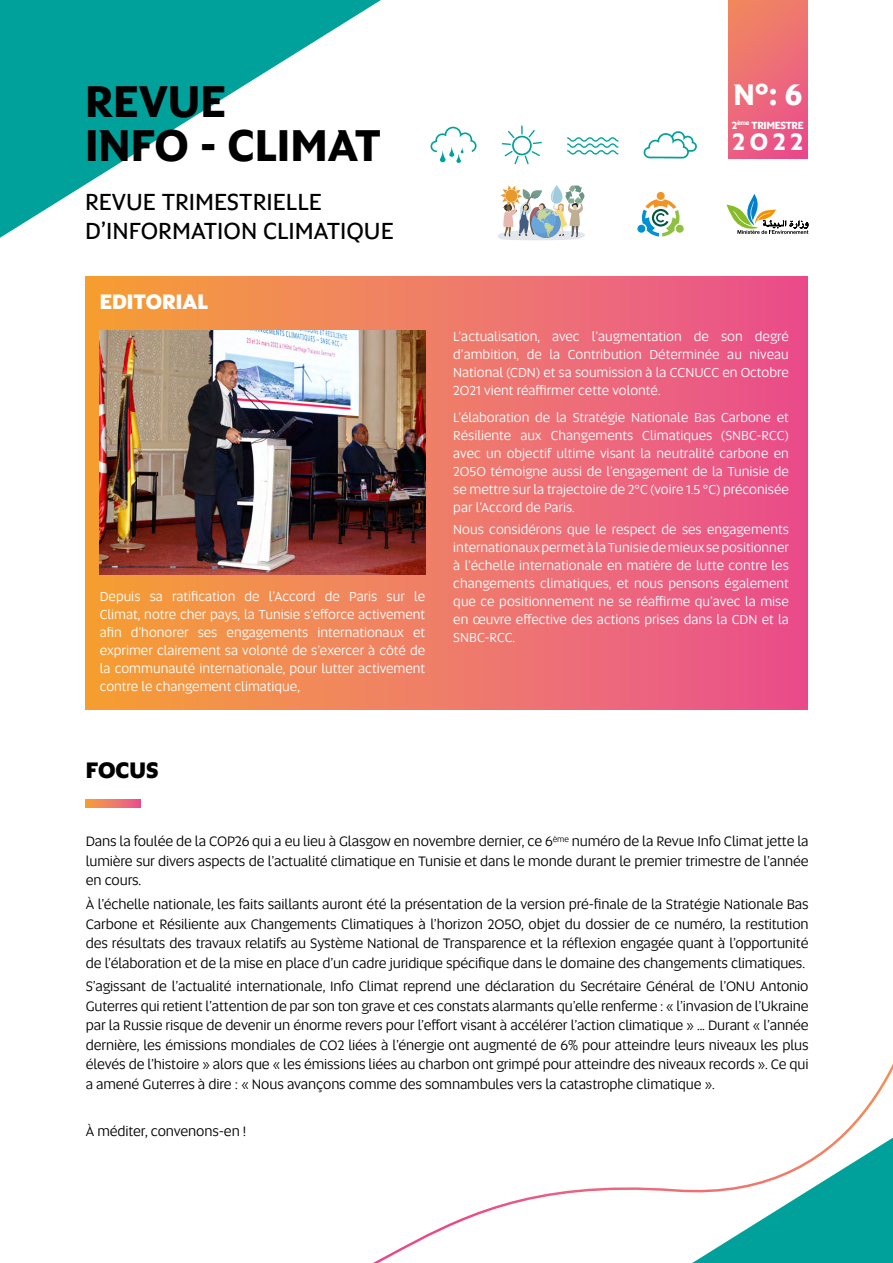
<style>
.page{position:relative;width:893px;height:1263px;background:#fff}
.page>*{position:absolute;margin:0;border:0;box-sizing:border-box;transform-origin:0 0}
.t1{font:700 45px/43.5px "Altis";color:#000}
.t2{font:700 30px "Altis";color:#fff}
.t3{font:24px/28.8px "Altis";color:#000}
.t4{font:700 24px "Altis";color:#fff}
.t5{font:800 22.5px "Altis";color:#000}
.t6{font:800 21px "Altis";color:#fff}
.t7{font:14.25px/19.5px "Altis";letter-spacing:-.01em;color:#000;text-align:justify}
.t8{font:13.5px/18px "Altis";color:#fff;text-align:justify}
.t9{font:700 10.5px "Altis";letter-spacing:-.03em;color:#fff}
</style>
<div class="page">
<svg style="left:373px;top:1064px;width:520px;height:199px"></svg>
<div style="left:85px;top:277px;width:723px;height:433px;background:linear-gradient(to right,#f5a238,#e95092)"></div>
<svg style="left:0;top:0;width:381px;height:238px"></svg>
<div style="left:728px;top:0;width:79px;height:158px;background:linear-gradient(to bottom,#f08365,#ea5489)"></div>
<svg style="left:502px;top:125px;width:40px;height:39px"></svg>
<svg style="left:644px;top:131px;width:53px;height:27px"></svg>
<svg style="left:431px;top:126px;width:46px;height:37px"></svg>
<svg style="left:567px;top:137px;width:51px;height:18px"></svg>
<img style="left:498px;top:185px;width:87px;height:55px">
<svg style="left:637px;top:192px;width:47px;height:44px"></svg>
<svg style="left:85px;top:800px;width:56px;height:8px"></svg>
<svg style="left:727px;top:194px;width:81px;height:40px"></svg>
<img style="left:100px;top:331px;width:325px;height:243px">
<h1 class="t1" style="left:85px;top:77px;width:297px">REVUE<br>INFO - CLIMAT</h1>
<h3 class="t3" style="left:85px;top:187px;width:310px">REVUE TRIMESTRIELLE<br>D’INFORMATION CLIMATIQUE</h3>
<h3 class="t6" style="left:100px;top:285px;width:110px">EDITORIAL</h3>
<p class="t8" style="left:100px;top:587px;width:327px">Depuis sa ratification de l’Accord de Paris sur le Climat, notre cher pays, la Tunisie s’efforce activement afin d’honorer ses engagements internationaux et exprimer clairement sa volonté de s’exercer à côté de la communauté internationale, pour lutter activement contre le changement climatique,</p>
<h3 class="t5" style="left:86px;top:752px;width:74px">FOCUS</h3>
<h2 class="t2" style="left:733px;top:72px;width:70px">N°: 6</h2>
<h3 class="t4" style="left:733px;top:124px;width:72px">2022</h3>
<p class="t9" style="left:732px;top:117px;width:73px">2<sup>ème</sup> TRIMESTRE</p>
<p class="t8" style="left:453px;top:327px;width:337px">L’actualisation, avec l’augmentation de son degré d’ambition, de la Contribution Déterminée au niveau National (CDN) et sa soumission à la CCNUCC en Octobre 2021 vient réaffirmer cette volonté.</p>
<p class="t8" style="left:453px;top:408px;width:337px">L’élaboration de la Stratégie Nationale Bas Carbone et Résiliente aux Changements Climatiques (SNBC-RCC) avec un objectif ultime visant la neutralité carbone en 2050 témoigne aussi de l’engagement de la Tunisie de se mettre sur la trajectoire de 2°C (voire 1.5 °C) préconisée par l’Accord de Paris.</p>
<p class="t8" style="left:453px;top:520px;width:337px">Nous considérons que le respect de ses engagements internationaux permet à la Tunisie de mieux se positionner à l’échelle internationale en matière de lutte contre les changements climatiques, et nous pensons également que ce positionnement ne se réaffirme qu’avec la mise en œuvre effective des actions prises dans la CDN et la SNBC-RCC.</p>
<p class="t7" style="left:86px;top:831px;width:724px">Dans la foulée de la COP26 qui a eu lieu à Glasgow en novembre dernier, ce 6<sup>ème</sup> numéro de la Revue Info Climat jette la lumière sur divers aspects de l’actualité climatique en Tunisie et dans le monde durant le premier trimestre de l’année en cours.</p>
<p class="t7" style="left:86px;top:894px;width:724px">À l’échelle nationale, les faits saillants auront été la présentation de la version pré-finale de la Stratégie Nationale Bas Carbone et Résiliente aux Changements Climatiques à l’horizon 2050, objet du dossier de ce numéro, la restitution des résultats des travaux relatifs au Système National de Transparence et la réflexion engagée quant à l’opportunité de l’élaboration et de la mise en place d’un cadre juridique spécifique dans le domaine des changements climatiques.</p>
<p class="t7" style="left:86px;top:976px;width:724px">S’agissant de l’actualité internationale, Info Climat reprend une déclaration du Secrétaire Général de l’ONU Antonio Guterres qui retient l’attention de par son ton grave et ces constats alarmants qu’elle renferme : « l’invasion de l’Ukraine par la Russie risque de devenir un énorme revers pour l’effort visant à accélérer l’action climatique » ... Durant « l’année dernière, les émissions mondiales de CO2 liées à l’énergie ont augmenté de 6% pour atteindre leurs niveaux les plus élevés de l’histoire » alors que « les émissions liées au charbon ont grimpé pour atteindre des niveaux records ». Ce qui a amené Guterres à dire : « Nous avançons comme des somnambules vers la catastrophe climatique ».</p>
<p class="t7" style="left:86px;top:1121px;width:162px">À méditer, convenons-en !</p>
</div>
